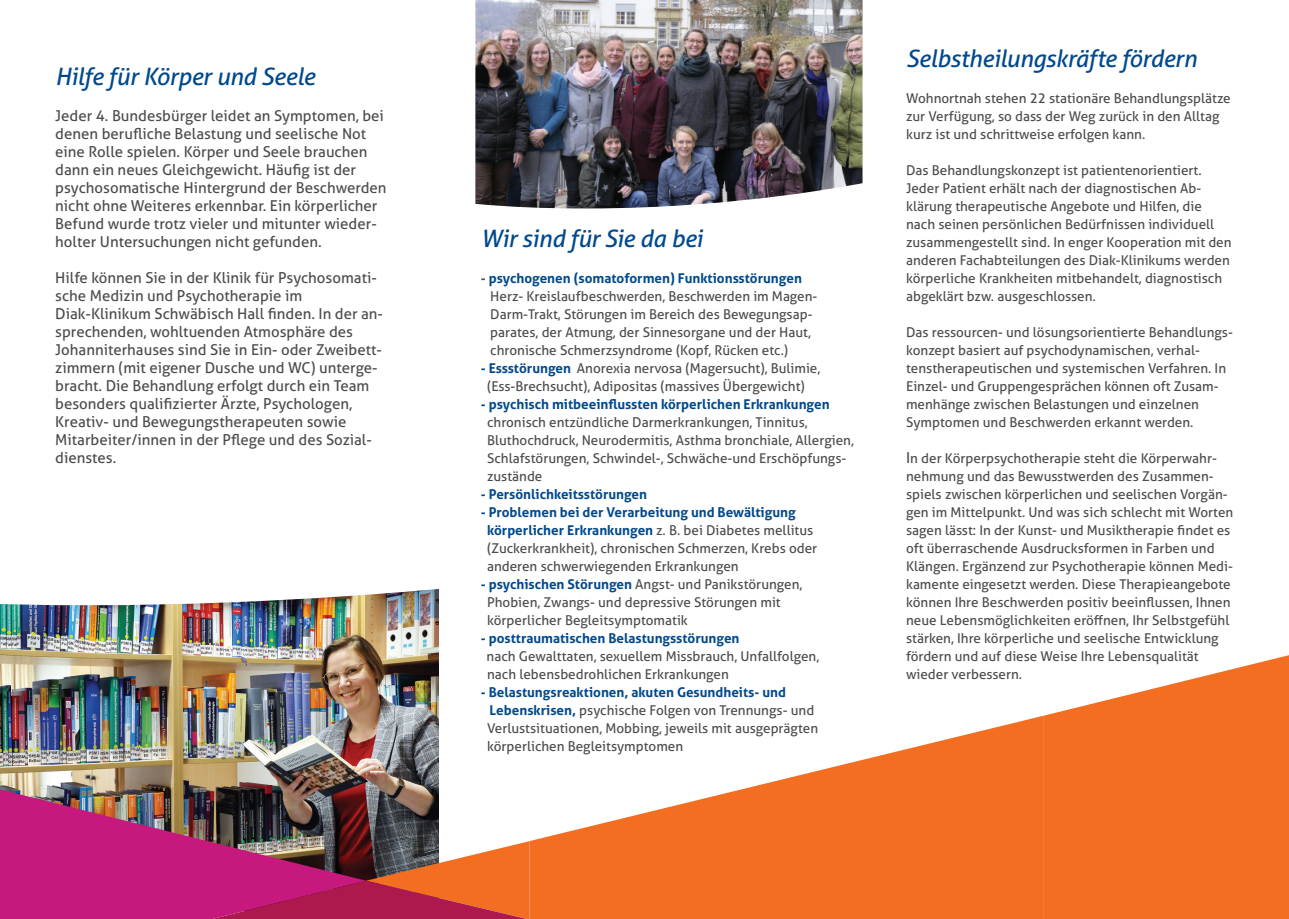
<style>
.page{position:relative;width:1289px;height:919px;background:#fff}
.page>*{position:absolute;margin:0;border:0;box-sizing:border-box;transform-origin:0 0}
.t1{font:italic 24px "Aller";letter-spacing:-.015em;color:#01498e}
.t2{font:15px/18px "Aller";color:#4b4c4d}
.t3{font:13.5px/18px "Aller";color:#4b4c4d}
.t4{font:700 13.5px "Aller";color:#01498e}
.s1{font-weight:700}
.s2{font-weight:700;color:#01498e}
.s3{font-size:15px}
</style>
<div class="page">
<img style="left:0;top:605px;width:438px;height:184px">
<svg style="left:529px;top:715px;width:514px;height:203px;fill:#f36e21"></svg>
<svg style="left:1043px;top:655px;width:245px;height:263px;fill:#f36e21"></svg>
<img style="left:0;top:789px;width:529px;height:129px">
<img style="left:475px;top:0;width:387px;height:208px">
<img style="left:0;top:588px;width:439px;height:17px">
<h1 class="t1" style="left:55px;top:62px;width:261px">Hilfe für Körper und Seele</h1>
<p class="t2" style="left:55px;top:106px;width:333px">Jeder 4. Bundesbürger leidet an Symptomen, bei denen berufliche Belastung und seelische Not eine Rolle spielen. Körper und Seele brauchen dann ein neues Gleichgewicht. Häufig ist der psychosomatische Hintergrund der Beschwerden nicht ohne Weiteres erkennbar. Ein körperlicher Befund wurde trotz vieler und mitunter wieder&shy;holter Untersuchungen nicht gefunden.</p>
<p class="t2" style="left:55px;top:268px;width:329px">Hilfe können Sie in der Klinik für Psychosomati&shy;sche Medizin und Psychotherapie im Diak-Klinikum Schwäbisch Hall finden. In der an&shy;sprechenden, wohltuenden Atmosphäre des Johanniterhauses sind Sie in Ein- oder Zweibett&shy;zimmern (mit eigener Dusche und WC) unterge&shy;bracht. Die Behandlung erfolgt durch ein Team besonders qualifizierter Ärzte, Psychologen, Kreativ- und Bewegungstherapeuten sowie Mitarbeiter/innen in der Pflege und des Sozial&shy;dienstes.</p>
<h1 class="t1" style="left:480px;top:224px;width:223px">Wir sind für Sie da bei</h1>
<p class="t3" style="left:490px;top:269px;width:329px;text-indent:-10px"><span class="s1">-</span> <span class="s2">psychogenen (somatoformen) Funktionsstörungen </span>Herz- Kreislaufbeschwerden, Beschwerden im Magen-Darm-Trakt, Störungen im Bereich des Bewegungsap&shy;parates, der Atmung, der Sinnesorgane und der Haut, chronische Schmerzsyndrome (Kopf, Rücken etc.)</p>
<p class="t3" style="left:487px;top:359px;width:334px;text-indent:-6px"><span class="s2">- Essstörungen</span> Anorexia nervosa (Magersucht), Bulimie, (Ess-Brechsucht), Adipositas (massives Übergewicht)</p>
<p class="t4" style="left:480px;top:396px;width:350px">- psychisch mitbeeinflussten körperlichen Erkrankungen</p>
<p class="t3" style="left:487px;top:413px;width:368px">chronisch entzündliche Darmerkrankungen, Tinnitus, Bluthochdruck, Neurodermitis, Asthma bronchiale, Allergien, Schlafstörungen, Schwindel-, Schwäche-und Erschöpfungs&shy;zustände</p>
<p class="t4" style="left:480px;top:486px;width:168px">- Persönlichkeitsstörungen</p>
<p class="t3" style="left:487px;top:503px;width:332px;text-indent:-6px"><span class="s2">- Problemen bei der Verarbeitung und Bewältigung körperlicher Erkrankungen</span> z. B. bei Diabetes mellitus (Zuckerkrankheit), chronischen Schmerzen, Krebs oder anderen schwerwiegenden Erkrankungen</p>
<p class="t3" style="left:487px;top:575px;width:317px;text-indent:-6px"><span class="s2">- psychischen Störungen</span> Angst- und Panikstörungen,<br>Phobien, Zwangs- und depressive Störungen mit körperlicher Begleitsymptomatik</p>
<p class="t4" style="left:480px;top:629px;width:260px">- posttraumatischen Belastungsstörungen</p>
<p class="t3" style="left:486px;top:647px;width:334px">nach Gewalttaten, sexuellem Missbrauch, Unfallfolgen, nach lebensbedrohlichen Erkrankungen</p>
<p class="t3" style="left:487px;top:683px;width:332px;text-indent:-6px"><span class="s2">- Belastungsreaktionen, akuten Gesundheits- und Lebenskrisen,</span> psychische Folgen von Trennungs- und Verlustsituationen, Mobbing, jeweils mit ausgeprägten körperlichen Begleitsymptomen</p>
<h1 class="t1" style="left:906px;top:44px;width:292px">Selbstheilungskräfte fördern</h1>
<p class="t3" style="left:906px;top:89px;width:326px">Wohnortnah stehen 22 stationäre Behandlungsplätze zur Verfügung, so dass der Weg zurück in den Alltag kurz ist und schrittweise erfolgen kann.</p>
<p class="t3" style="left:906px;top:161px;width:327px">Das Behandlungskonzept ist patientenorientiert.<br>Jeder Patient erhält nach der diagnostischen Ab&shy;klärung therapeutische Angebote und Hilfen, die nach seinen persönlichen Bedürfnissen individuell zusammengestellt sind. In enger Kooperation mit den anderen Fachabteilungen des Diak-Klinikums werden körperliche Krankheiten mitbehandelt, diagnostisch abgeklärt bzw. ausgeschlossen.</p>
<p class="t3" style="left:906px;top:323px;width:328px">Das ressourcen- und lösungsorientierte Behandlungs&shy;konzept basiert auf psychodynamischen, verhal&shy;tenstherapeutischen und systemischen Verfahren. In Einzel- und Gruppengesprächen können oft Zusam&shy;menhänge zwischen Belastungen und einzelnen Symptomen und Beschwerden erkannt werden.</p>
<p class="t3" style="left:906px;top:449px;width:329px"><span class="s3">I</span>n der Körperpsychotherapie steht die Körperwahr&shy;nehmung und das Bewusstwerden des Zusammen&shy;spiels zwischen körperlichen und seelischen Vorgän&shy;gen im Mittelpunkt. Und was sich schlecht mit Worten sagen lässt: In der Kunst- und Musiktherapie findet es oft überraschende Ausdrucksformen in Farben und Klängen. Ergänzend zur Psychotherapie können Medi&shy;kamente eingesetzt werden. Diese Therapieangebote können Ihre Beschwerden positiv beeinflussen, Ihnen neue Lebensmöglichkeiten eröffnen, Ihr Selbstgefühl stärken, Ihre körperliche und seelische Entwicklung fördern und auf diese Weise Ihre Lebensqualität wieder verbessern.</p>
</div>
